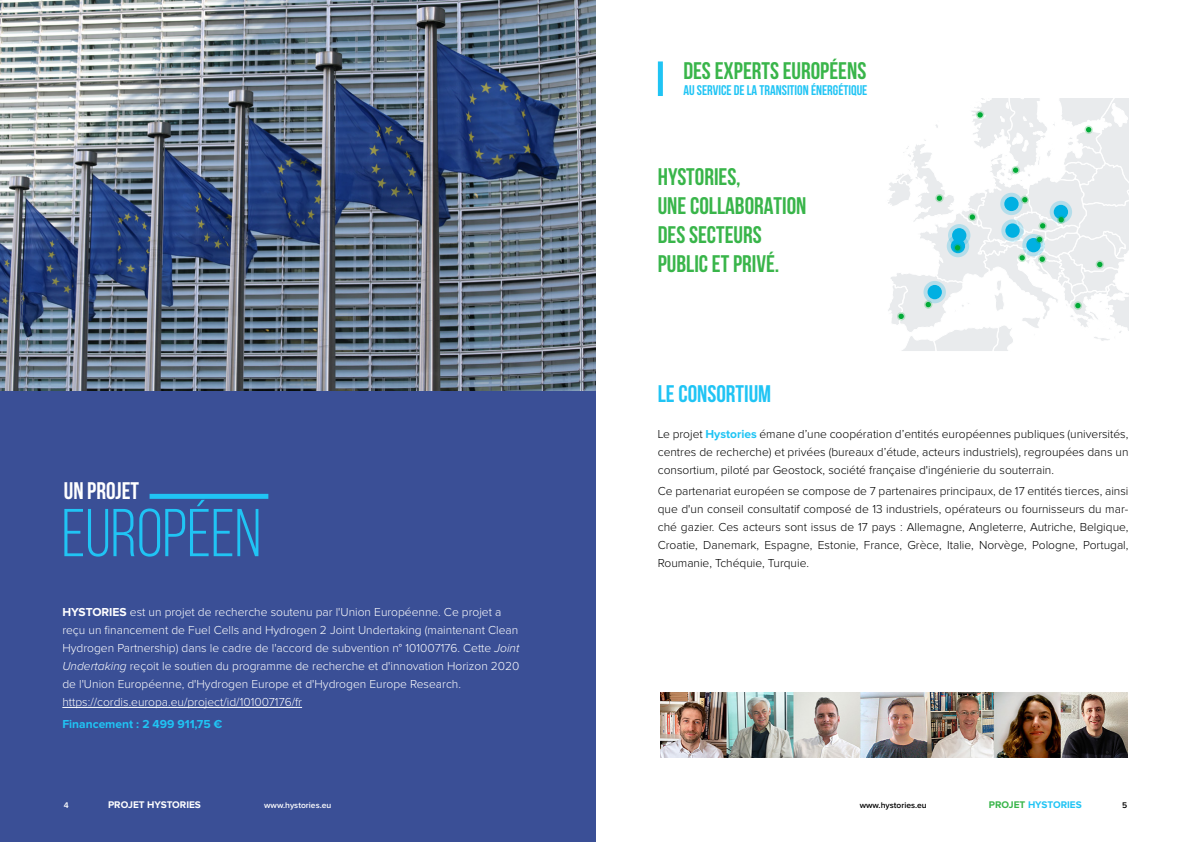
<style>
.page{position:relative;width:1191px;height:842px;background:#fff}
.page>*{position:absolute;margin:0;border:0;box-sizing:border-box;transform-origin:0 0}
.t1{font:67.5px "Bebas Neue";color:#20c4f4}
.t2{font:700 24px/28.8px "Bebas Neue";color:#39b54a}
.t3{font:700 24px "Bebas Neue";color:#20c4f4}
.t4{font:700 24px "Bebas Neue";color:#fff}
.t5{font:700 14px "Bebas Neue";color:#20c4f4}
.t6{font:300 12px/18px "Proxima Nova";color:#000;text-align:justify}
.t7{font:300 12px/18px "Proxima Nova";color:#fff}
.t8{font:700 12px "Proxima Nova";color:#20c4f4}
.t9{font:700 10px "Proxima Nova";color:#fff}
.t10{font:700 10px "Proxima Nova";color:#20c4f4}
.t11{font:600 8.5px "Proxima Nova";color:#000}
.t12{font:600 8.5px "Proxima Nova";color:#fff}
.s1{font-weight:700}
.s2{font-style:italic}
.s3{font-weight:700;color:#20c4f4}
.s4{color:#39b54a}
</style>
<div class="page">
<svg style="left:888px;top:99px;width:240px;height:252px"></svg>
<svg style="left:923px;top:281px;width:23px;height:22px"></svg>
<div style="left:927px;top:285px;width:15px;height:14px;background:#00b0e2;border-radius:50%"></div>
<img style="left:660px;top:692px;width:467px;height:66px">
<div style="left:658px;top:61px;width:5px;height:35px;background:#20c4f4"></div>
<div style="left:0;top:243px;width:595px;height:599px;background:#3a4f96"></div>
<hr style="left:62px;top:707px;width:240px;height:1px;background:#fff">
<div style="left:150px;top:494px;width:118px;height:5px;background:#20c4f4"></div>
<img style="left:0;top:0;width:595px;height:391px">
<h2 class="t4" style="left:64px;top:478px;width:77px">UN PROJET</h2>
<h1 class="t1" style="left:62px;top:497px;width:201px">EUROPÉEN</h1>
<p class="t7" style="left:62px;top:603px;width:458px"><span class="s1">HYSTORIES</span> est un projet de recherche soutenu par l'Union Européenne. Ce projet a reçu un financement de Fuel Cells and Hydrogen 2 Joint Undertaking (maintenant Clean Hydrogen Partnership) dans le cadre de l'accord de subvention n° 101007176. Cette <span class="s2">Joint Undertaking</span> reçoit le soutien du programme de recherche et d'innovation Horizon 2020 de l'Union Européenne, d'Hydrogen Europe et d'Hydrogen Europe Research. https://cordis.europa.eu/project/id/101007176/fr</p>
<p class="t8" style="left:62px;top:717px;width:161px">Financement : 2 499 911,75 €</p>
<p class="t12" style="left:64px;top:800px;width:6px">4</p>
<p class="t9" style="left:108px;top:799px;width:94px">PROJET HYSTORIES</p>
<p class="t12" style="left:264px;top:800px;width:69px">www.hystories.eu</p>
<p class="t9" style="left:92px;top:799px;width:94px">PROJET HYSTORIES</p>
<h2 class="t2" style="left:683px;top:56px;width:184px">DES EXPERTS EUROPÉENS</h2>
<p class="t5" style="left:683px;top:83px;width:186px">AU SERVICE DE LA TRANSITION ÉNERGÉTIQUE</p>
<h2 class="t2" style="left:658px;top:162px;width:150px">HYSTORIES,<br>UNE COLLABORATION<br>DES SECTEURS<br>PUBLIC ET PRIVÉ.</h2>
<h2 class="t3" style="left:658px;top:381px;width:115px">LE CONSORTIUM</h2>
<p class="t6" style="left:658px;top:425px;width:472px">Le projet <span class="s3">Hystories</span> émane d’une coopération d’entités européennes publiques (universités, centres de recherche) et privées (bureaux d’étude, acteurs industriels), regroupées dans un consortium, piloté par Geostock, société française d'ingénierie du souterrain.</p>
<p class="t6" style="left:658px;top:482px;width:472px">Ce partenariat européen se compose de 7 partenaires principaux, de 17 entités tierces, ainsi que d'un conseil consultatif composé de 13 industriels, opérateurs ou fournisseurs du mar&shy;ché gazier. Ces acteurs sont issus de 17 pays : Allemagne, Angleterre, Autriche, Belgique, Croatie, Danemark, Espagne, Estonie, France, Grèce, Italie, Norvège, Pologne, Portugal, Roumanie, Tchéquie, Turquie.</p>
<p class="t11" style="left:859px;top:800px;width:69px">www.hystories.eu</p>
<p class="t10" style="left:988px;top:799px;width:94px"><span class="s4">PROJET</span> HYSTORIES</p>
<p class="t11" style="left:1122px;top:800px;width:7px">5</p>
</div>
